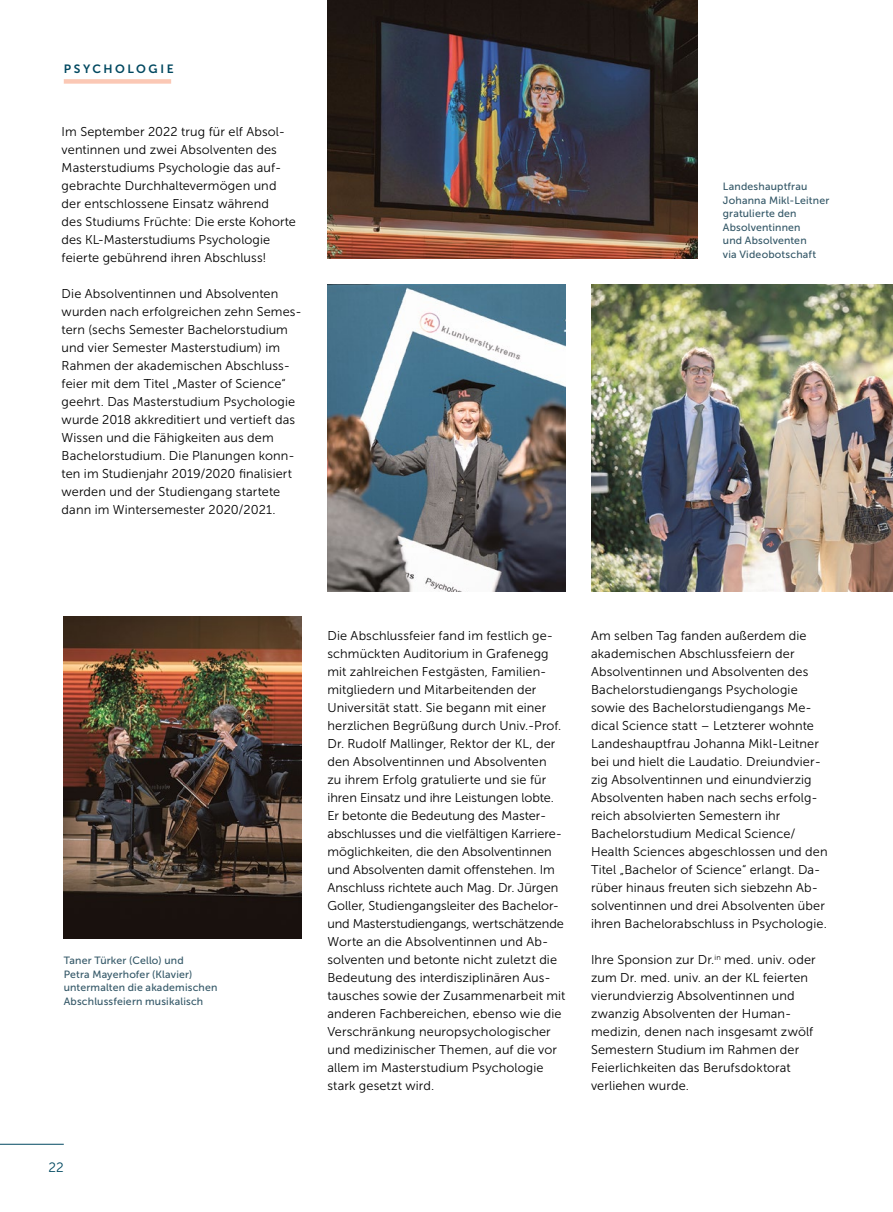
<style>
.page{position:relative;width:893px;height:1212px;background:#fff}
.page>*{position:absolute;margin:0;border:0;box-sizing:border-box;transform-origin:0 0}
.t1{font:13.5px "Museo Sans 300";color:#004860}
.t2{font:12.75px/18px "Museo Sans 300";letter-spacing:.01em;color:#000001}
.t3{font:12px "Museo Sans 700";letter-spacing:.215em;color:#004860}
.t4{font:10.5px/13.5px "Museo Sans 500";letter-spacing:.02em;color:#335767}
</style>
<div class="page">
<hr style="left:0;top:1144px;width:64px;height:1px;background:#004860">
<div style="left:64px;top:79px;width:107px;height:5px;background:#fbc8b5"></div>
<img style="left:327px;top:0;width:370px;height:259px">
<img style="left:591px;top:284px;width:302px;height:307px">
<img style="left:64px;top:617px;width:238px;height:321px">
<img style="left:327px;top:284px;width:239px;height:307px">
<p class="t3" style="left:64px;top:62px;width:111px">PSYCHOLOGIE</p>
<p class="t2" style="left:62px;top:123px;width:236px">Im September 2022 trug für elf Absol&shy;ventinnen und zwei Absolventen des Masterstudiums Psychologie das auf&shy;gebrachte Durchhaltevermögen und der entschlossene Einsatz während<br>des Studiums Früchte: Die erste Kohorte des KL-Masterstudiums Psychologie feierte gebührend ihren Abschluss!</p>
<p class="t2" style="left:62px;top:285px;width:242px">Die Absolventinnen und Absolventen wurden nach erfolgreichen zehn Semes&shy;tern (sechs Semester Bachelorstudium und vier Semester Masterstudium) im Rahmen der akademischen Abschluss&shy;feier mit dem Titel „Master of Science“ geehrt. Das Masterstudium Psychologie wurde 2018 akkreditiert und vertieft das Wissen und die Fähigkeiten aus dem Bachelorstudium. Die Planungen konn&shy;ten im Studienjahr 2019/2020 finalisiert werden und der Studiengang startete dann im Wintersemester 2020/2021.</p>
<p class="t4" style="left:723px;top:180px;width:108px">Landeshauptfrau<br>Johanna Mikl-Leitner gratulierte den<br>Absolventinnen<br>und Absolventen<br>via Videobotschaft</p>
<p class="t4" style="left:64px;top:954px;width:155px">Taner Türker (Cello) und<br>Petra Mayerhofer (Klavier) untermalten die akademischen<br>Abschlussfeiern musikalisch</p>
<p class="t1" style="left:49px;top:1160px;width:17px">22</p>
<p class="t2" style="left:327px;top:627px;width:240px">Die Abschlussfeier fand im festlich ge&shy;schmückten Auditorium in Grafenegg mit zahlreichen Festgästen, Familien&shy;mitgliedern und Mitarbeitenden der Universität statt. Sie begann mit einer herzlichen Begrüßung durch Univ.-Prof.<br>Dr. Rudolf Mallinger, Rektor der KL, der den Absolventinnen und Absolventen<br>zu ihrem Erfolg gratulierte und sie für ihren Einsatz und ihre Leistungen lobte.<br>Er betonte die Bedeutung des Master&shy;abschlusses und die vielfältigen Karriere&shy;möglichkeiten, die den Absolventinnen und Absolventen damit offenstehen. Im Anschluss richtete auch Mag. Dr. Jürgen Goller, Studiengangsleiter des Bachelor&shy;und Masterstudiengangs, wertschätzende Worte an die Absolventinnen und Ab&shy;solventen und betonte nicht zuletzt die Bedeutung des interdisziplinären Aus&shy;tausches sowie der Zusammenarbeit mit anderen Fachbereichen, ebenso wie die Verschränkung neuropsychologischer und medizinischer Themen, auf die vor allem im Masterstudium Psychologie stark gesetzt wird.</p>
<p class="t2" style="left:591px;top:626px;width:238px">Am selben Tag fanden außerdem die akademischen Abschlussfeiern der Absolventinnen und Absolventen des Bachelorstudiengangs Psychologie sowie des Bachelorstudiengangs Me&shy;dical Science statt – Letzterer wohnte Landeshauptfrau Johanna Mikl-Leitner bei und hielt die Laudatio. Dreiundvier&shy;zig Absolventinnen und einundvierzig Absolventen haben nach sechs erfolg&shy;reich absolvierten Semestern ihr Bachelorstudium Medical Science/ Health Sciences abgeschlossen und den Titel „Bachelor of Science“ erlangt. Da&shy;rüber hinaus freuten sich siebzehn Ab&shy;solventinnen und drei Absolventen über ihren Bachelorabschluss in Psychologie.</p>
<p class="t2" style="left:591px;top:951px;width:226px">Ihre Sponsion zur Dr.<sup>in</sup> med. univ. oder zum Dr. med. univ. an der KL feierten vierundvierzig Absolventinnen und zwanzig Absolventen der Human&shy;medizin, denen nach insgesamt zwölf Semestern Studium im Rahmen der Feierlichkeiten das Berufsdoktorat verliehen wurde.</p>
</div>
